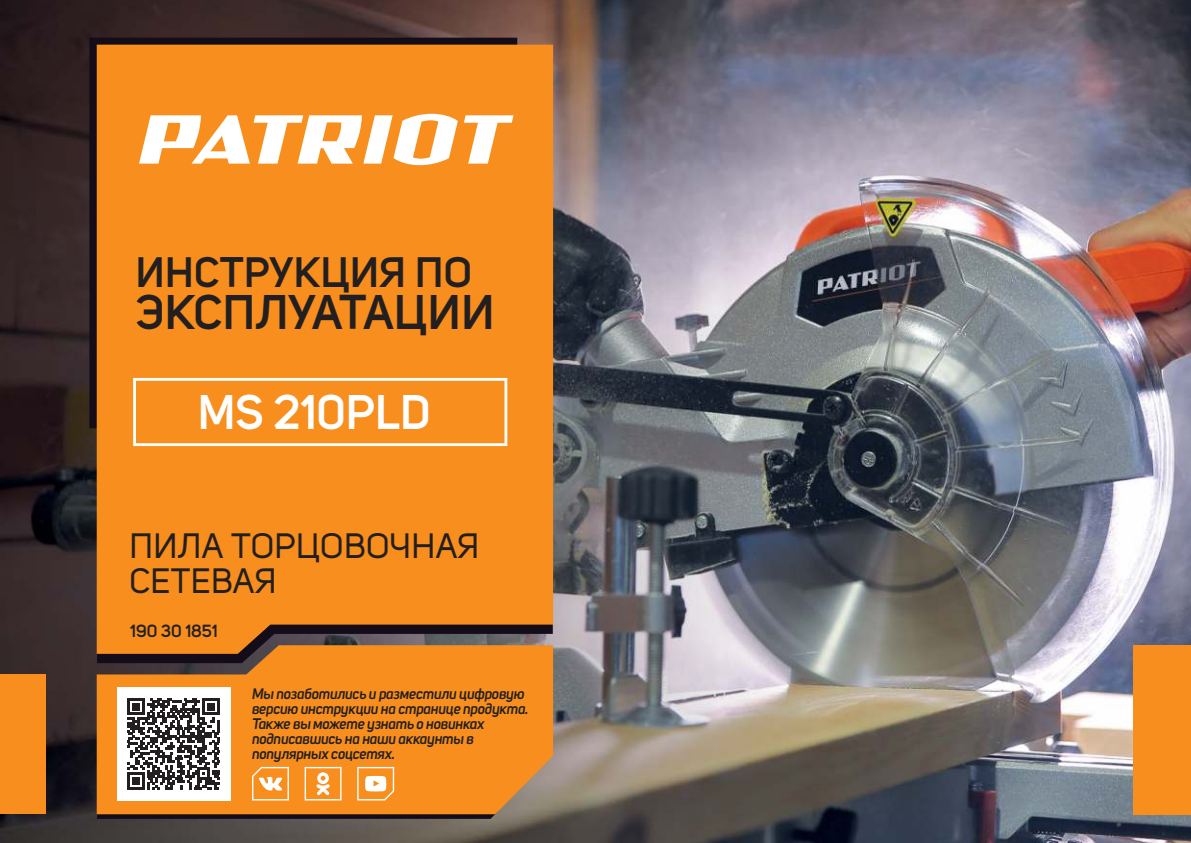
<style>
.page{position:relative;width:1191px;height:843px;background:#fff}
.page>*{position:absolute;margin:0;border:0;box-sizing:border-box;transform-origin:0 0}
.t1{font:600 48px "Uni Sans";letter-spacing:.01em;color:#231f20}
.t2{font:600 48px "Uni Sans";color:#fff}
.t3{font:600 42px "Uni Sans";letter-spacing:.01em;color:#231f20}
.t4{font:34.8px/34.8px "Uni Sans";letter-spacing:.01em;color:#231f20}
.t5{font:600 17.4px "Uni Sans";color:#231f20}
.t6{font:italic 600 15px/15px "Uni Sans";letter-spacing:-.025em;color:#231f20}
</style>
<div class="page">
<img style="left:0;top:0;width:1191px;height:842px">
<svg style="left:89px;top:38px;width:428px;height:390px;background:#1e1219"></svg>
<div style="left:97px;top:45px;width:456px;height:600px;background:#f78e1e"></div>
<svg style="left:97px;top:813px;width:401px;height:5px;background:#4f2e1b"></svg>
<svg style="left:97px;top:645px;width:456px;height:168px;background:#e88822"></svg>
<svg style="left:133px;top:378px;width:374px;height:68px;background:#f79833"></svg>
<svg style="left:464px;top:115px;width:50px;height:48px"></svg>
<svg style="left:139px;top:114px;width:319px;height:51px"></svg>
<div style="left:1133px;top:645px;width:58px;height:168px;background:#f78e1e"></div>
<div style="left:0;top:674px;width:46px;height:139px;background:#f78e1e"></div>
<svg style="left:252px;top:766px;width:37px;height:34px"></svg>
<svg style="left:305px;top:766px;width:37px;height:34px"></svg>
<svg style="left:357px;top:766px;width:37px;height:34px"></svg>
<div style="left:117px;top:686px;width:113px;height:114px;background:#fff"></div>
<svg style="left:128px;top:698px;width:91px;height:91px"></svg>
<h2 class="t3" style="left:136px;top:247px;width:338px">ИНСТРУКЦИЯ ПО</h2>
<h1 class="t1" style="left:136px;top:284px;width:360px">ЭКСПЛУАТАЦИИ</h1>
<h1 class="t2" style="left:198px;top:384px;width:234px">MS 210PLD</h1>
<h3 class="t4" style="left:129px;top:528px;width:351px">ПИЛА ТОРЦОВОЧНАЯ<br>СЕТЕВАЯ</h3>
<p class="t5" style="left:130px;top:620px;width:89px">190 30 1851</p>
<p class="t6" style="left:252px;top:685px;width:278px">Мы позаботились и разместили цифровую версию инструкции на странице продукта.<br>Также вы можете узнать о новинках подписавшись на наши аккаунты в популярных соцсетях.</p>
</div>
